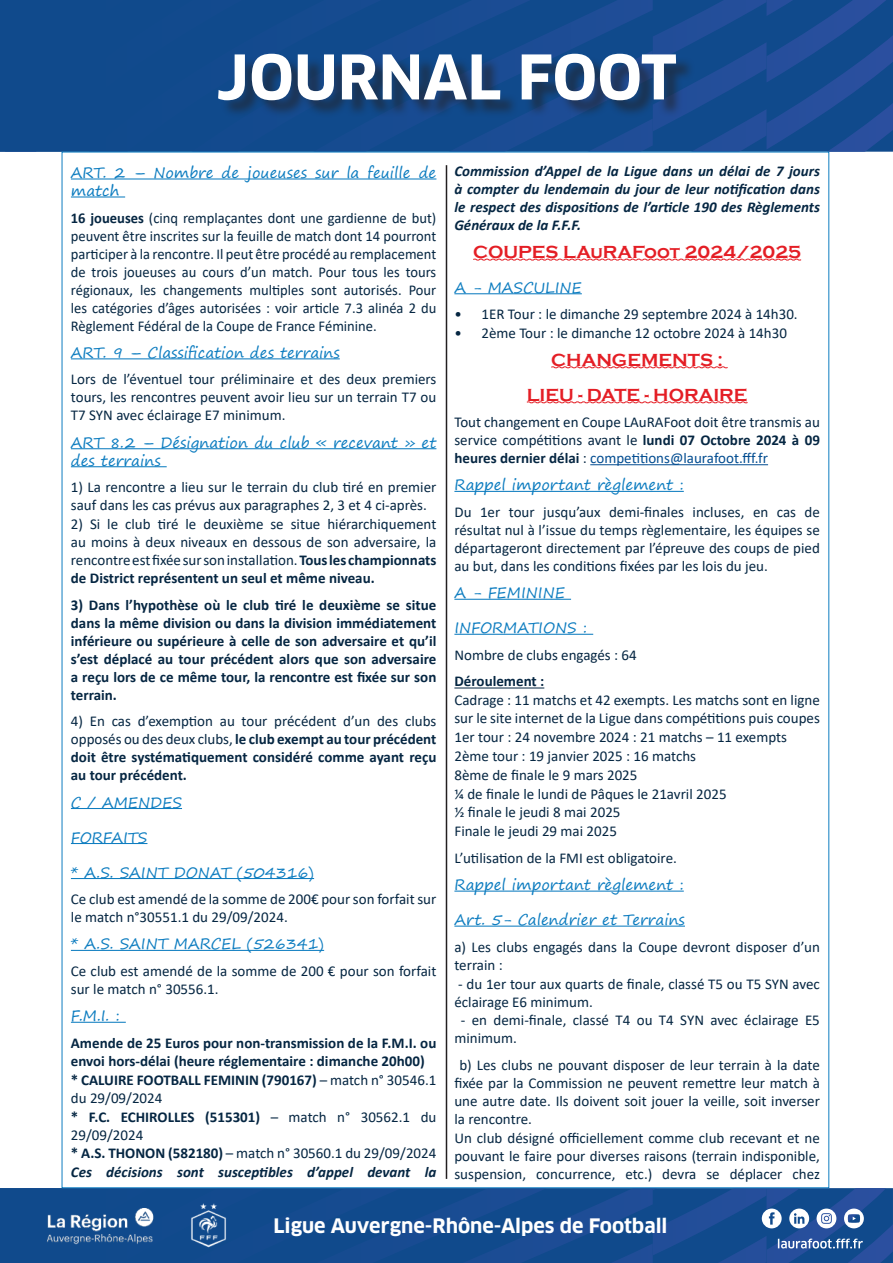
<style>
.page{position:relative;width:893px;height:1263px;background:#fff}
.page>*{position:absolute;margin:0;border:0;box-sizing:border-box;transform-origin:0 0}
.t1{font:700 60px "Clan OT";color:#fff}
.t2{font:700 19.5px "Clan OT";color:#fff}
.t3{font:700 18px/35px "Copperplate Gothic";color:#e41e25;text-align:center}
.t4{font:15px/18px "Calibri";color:#052642}
.t5{font:700 15px/18px "Calibri";color:#052642;text-align:justify}
.t6{font:15px/18px "Segoe Print";color:#0e7dc0}
.t7{font:italic 700 15px/18px "Calibri";color:#052642;text-align:justify}
.s1{font-weight:700}
.s2{font-weight:400}
.s3{font-style:italic}
.s4{color:#034d91}
</style>
<div class="page">
<svg style="left:0;top:0;width:893px;height:152px;background:#144b8f"></svg>
<svg style="left:0;top:1188px;width:893px;height:75px;background:#1c5193"></svg>
<div style="left:221px;top:56px;width:474px;height:62px;background:#231f20;opacity:.56"></div>
<hr style="left:71px;top:178px;width:365px;height:1px;background:#0e7dc0">
<hr style="left:71px;top:196px;width:54px;height:1px;background:#0e7dc0">
<hr style="left:71px;top:358px;width:269px;height:1px;background:#0e7dc0">
<hr style="left:71px;top:448px;width:365px;height:1px;background:#0e7dc0">
<hr style="left:71px;top:466px;width:96px;height:1px;background:#0e7dc0">
<hr style="left:71px;top:808px;width:111px;height:1px;background:#0e7dc0">
<hr style="left:71px;top:843px;width:76px;height:1px;background:#0e7dc0">
<hr style="left:71px;top:878px;width:243px;height:1px;background:#0e7dc0">
<hr style="left:71px;top:950px;width:253px;height:1px;background:#0e7dc0">
<hr style="left:71px;top:1022px;width:55px;height:1px;background:#0e7dc0">
<svg style="left:473px;top:258px;width:329px;height:3px"></svg>
<hr style="left:454px;top:293px;width:128px;height:1px;background:#0e7dc0">
<svg style="left:551px;top:366px;width:177px;height:3px"></svg>
<svg style="left:526px;top:401px;width:222px;height:3px"></svg>
<hr style="left:590px;top:464px;width:178px;height:1px;background:#034d91">
<hr style="left:454px;top:491px;width:230px;height:1px;background:#0e7dc0">
<hr style="left:454px;top:599px;width:117px;height:1px;background:#0e7dc0">
<hr style="left:454px;top:634px;width:139px;height:1px;background:#0e7dc0">
<hr style="left:454px;top:687px;width:90px;height:1px;background:#052642">
<hr style="left:454px;top:890px;width:230px;height:2px;background:#0e7dc0">
<hr style="left:454px;top:925px;width:231px;height:2px;background:#0e7dc0">
<hr style="left:446px;top:165px;width:1px;height:1014px;background:#231f20">
<h1 class="t1" style="left:216px;top:42px;width:462px">JOURNAL FOOT</h1>
<p class="t6" style="left:71px;top:163px;width:367px">ART. 2 – Nombre de joueuses sur la feuille de match</p>
<p class="t4" style="left:71px;top:208px;width:367px;text-align:justify"><span class="s1">16 joueuses</span> (cinq remplaçantes dont une gardienne de but) peuvent être inscrites sur la feuille de match dont 14 pourront participer à la rencontre. Il peut être procédé au remplacement de trois joueuses au cours d’un match. Pour tous les tours régionaux, les changements multiples sont autorisés. Pour les catégories d’âges autorisées : voir article 7.3 alinéa 2 du Règlement Fédéral de la Coupe de France Féminine.</p>
<p class="t6" style="left:71px;top:343px;width:270px">ART. 9 – Classification des terrains</p>
<p class="t4" style="left:71px;top:370px;width:367px;text-align:justify">Lors de l’éventuel tour préliminaire et des deux premiers tours, les rencontres peuvent avoir lieu sur un terrain T7 ou T7 SYN avec éclairage E7 minimum.</p>
<p class="t6" style="left:71px;top:433px;width:367px">ART 8.2 – Désignation du club « recevant » et des terrains</p>
<p class="t4" style="left:71px;top:478px;width:367px">1) La rencontre a lieu sur le terrain du club tiré en premier sauf dans les cas prévus aux paragraphes 2, 3 et 4 ci-après.</p>
<p class="t4" style="left:71px;top:515px;width:367px;text-align:justify">2) Si le club tiré le deuxième se situe hiérarchiquement au moins à deux niveaux en dessous de son adversaire, la rencontre est fixée sur son installation. <span class="s1">Tous les championnats de District représentent un seul et même niveau.</span></p>
<p class="t5" style="left:71px;top:595px;width:367px">3) Dans l’hypothèse où le club tiré le deuxième se situe dans la même division ou dans la division immédiatement inférieure ou supérieure à celle de son adversaire et qu’il s’est déplacé au tour précédent alors que son adversaire a reçu lors de ce même tour, la rencontre est fixée sur son terrain.</p>
<p class="t5" style="left:71px;top:712px;width:367px"><span class="s2">4) En cas d’exemption au tour précédent d’un des clubs opposés ou des deux clubs,</span> le club exempt au tour précédent doit être systématiquement considéré comme ayant reçu au tour précédent.</p>
<p class="t6" style="left:71px;top:793px;width:113px">C / AMENDES</p>
<p class="t6" style="left:71px;top:828px;width:78px">FORFAITS</p>
<p class="t6" style="left:71px;top:863px;width:245px">* A.S. SAINT DONAT (504316)</p>
<p class="t4" style="left:71px;top:890px;width:367px">Ce club est amendé de la somme de 200€ pour son forfait sur le match n°30551.1 du 29/09/2024.</p>
<p class="t6" style="left:71px;top:935px;width:255px">* A.S. SAINT MARCEL (526341)</p>
<p class="t4" style="left:71px;top:961px;width:367px">Ce club est amendé de la somme de 200 € pour son forfait sur le match n° 30556.1.</p>
<p class="t6" style="left:71px;top:1007px;width:50px">F.M.I. :</p>
<p class="t5" style="left:71px;top:1033px;width:367px;line-height:18.5px;text-align:left">Amende de 25 Euros pour non-transmission de la F.M.I. ou envoi hors-délai (heure réglementaire : dimanche 20h00)<br>* CALUIRE FOOTBALL FEMININ (790167) <span class="s2">– match n° 30546.1 du 29/09/2024<br></span>* F.C. ECHIROLLES (515301) <span class="s2">– match n° 30562.1 du 29/09/2024<br></span>* A.S. THONON (582180) <span class="s2">– match n° 30560.1 du 29/09/2024<br></span><span class="s3">Ces décisions sont susceptibles d’appel devant la</span></p>
<p class="t7" style="left:454px;top:162px;width:367px">Commission d’Appel de la Ligue dans un délai de 7 jours à compter du lendemain du jour de leur notification dans le respect des dispositions de l’article 190 des Règlements Généraux de la F.F.F.</p>
<p class="t3" style="left:473px;top:235px;width:329px">COUPES LAuRAFoot 2024/2025</p>
<p class="t6" style="left:454px;top:278px;width:129px">A - MASCULINE</p>
<p class="t4" style="left:454px;top:305px;width:345px">• 1ER Tour : le dimanche 29 septembre 2024 à 14h30.</p>
<p class="t4" style="left:454px;top:324px;width:334px">• 2ème Tour : le dimanche 12 octobre 2024 à 14h30</p>
<p class="t3" style="left:527px;top:342px;width:222px">CHANGEMENTS :<br>LIEU - DATE - HORAIRE</p>
<p class="t4" style="left:454px;top:413px;width:367px;text-align:justify">Tout changement en Coupe LAuRAFoot doit être transmis au service compétitions avant le <span class="s1">lundi 07 Octobre 2024 à 09 heures dernier délai</span> : <span class="s4">competitions@laurafoot.fff.fr</span></p>
<p class="t6" style="left:454px;top:476px;width:231px">Rappel important règlement :</p>
<p class="t4" style="left:454px;top:503px;width:367px;text-align:justify">Du 1er tour jusqu’aux demi-finales incluses, en cas de résultat nul à l’issue du temps règlementaire, les équipes se départageront directement par l’épreuve des coups de pied au but, dans les conditions fixées par les lois du jeu.</p>
<p class="t6" style="left:454px;top:584px;width:112px">A - FEMININE</p>
<p class="t6" style="left:454px;top:619px;width:134px">INFORMATIONS :</p>
<p class="t4" style="left:454px;top:645px;width:184px">Nombre de clubs engagés : 64</p>
<p class="t5" style="left:454px;top:672px;width:91px">Déroulement :</p>
<p class="t4" style="left:454px;top:690px;width:367px;line-height:18.8px">Cadrage : 11 matchs et 42 exempts. Les matchs sont en ligne sur le site internet de la Ligue dans compétitions puis coupes 1er tour : 24 novembre 2024 : 21 matchs – 11 exempts 2ème tour : 19 janvier 2025 : 16 matchs<br>8ème de finale le 9 mars 2025<br>¼ de finale le lundi de Pâques le 21avril 2025<br>½ finale le jeudi 8 mai 2025<br>Finale le jeudi 29 mai 2025</p>
<p class="t4" style="left:454px;top:848px;width:224px">L’utilisation de la FMI est obligatoire.</p>
<p class="t6" style="left:454px;top:875px;width:231px">Rappel important règlement :</p>
<p class="t6" style="left:454px;top:910px;width:232px">Art. 5- Calendrier et Terrains</p>
<p class="t4" style="left:454px;top:937px;width:367px">a) Les clubs engagés dans la Coupe devront disposer d’un terrain :</p>
<p class="t4" style="left:454px;top:974px;width:367px">- du 1er tour aux quarts de finale, classé T5 ou T5 SYN avec éclairage E6 minimum.</p>
<p class="t4" style="left:454px;top:1011px;width:367px;text-indent:6px">- en demi-finale, classé T4 ou T4 SYN avec éclairage E5 minimum.</p>
<p class="t4" style="left:454px;top:1055px;width:367px;text-indent:5px">b) Les clubs ne pouvant disposer de leur terrain à la date fixée par la Commission ne peuvent remettre leur match à une autre date. Ils doivent soit jouer la veille, soit inverser la rencontre.<br>Un club désigné officiellement comme club recevant et ne pouvant le faire pour diverses raisons (terrain indisponible, suspension, concurrence, etc.) devra se déplacer chez</p>
<h2 class="t2" style="left:273px;top:1214px;width:396px">Ligue Auvergne-Rhône-Alpes de Football</h2>
</div>
